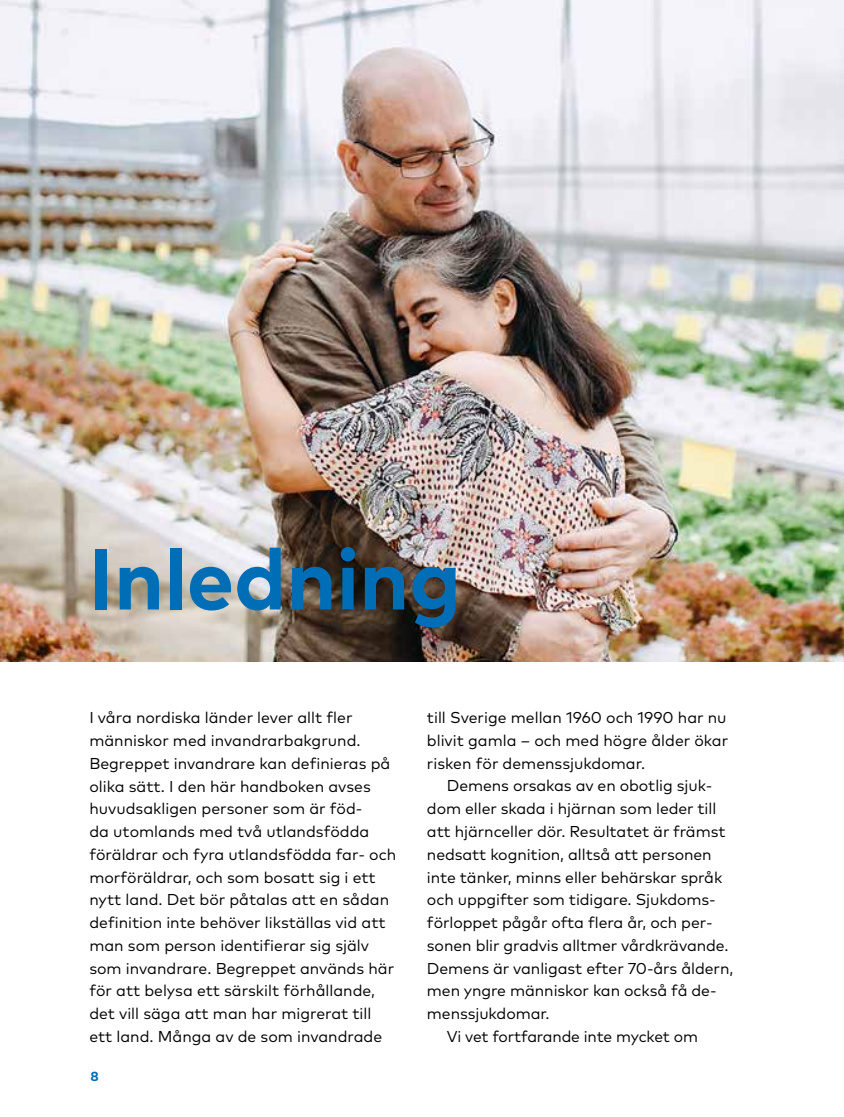
<style>
.page{position:relative;width:844px;height:1117px;background:#fff}
.page>*{position:absolute;margin:0;border:0;box-sizing:border-box;transform-origin:0 0}
.t1{font:700 85.75px "Mark Pro";letter-spacing:-.005em;color:#006eb6}
.t2{font:15.75px/22.8px "Mark Pro";letter-spacing:-.005em;color:#000}
.t3{font:700 13.12px "Mark Pro";color:#006eb6}
</style>
<div class="page">
<img style="left:0;top:1px;width:843px;height:660px">
<h1 class="t1" style="left:89px;top:514px;width:374px">Inledning</h1>
<p class="t2" style="left:89px;top:705px;width:308px">I våra nordiska länder lever allt fler människor med invandrarbakgrund.<br>Begreppet invandrare kan definieras på olika sätt. I den här handboken avses huvudsakligen personer som är föd-<br>da utomlands med två utlandsfödda föräldrar och fyra utlandsfödda far- och morföräldrar, och som bosatt sig i ett nytt land. Det bör påtalas att en sådan definition inte behöver likställas vid att man som person identifierar sig själv som invandrare. Begreppet används här för att belysa ett särskilt förhållande, det vill säga att man har migrerat till ett land. Många av de som invandrade</p>
<p class="t2" style="left:427px;top:704px;width:303px;text-align:justify">till Sverige mellan 1960 och 1990 har nu blivit gamla – och med högre ålder ökar risken för demenssjukdomar.</p>
<p class="t2" style="left:446px;top:773px;width:267px">Demens orsakas av en obotlig sjuk-</p>
<p class="t2" style="left:427px;top:795px;width:291px">dom eller skada i hjärnan som leder till</p>
<p class="t2" style="left:427px;top:818px;width:300px">att hjärnceller dör. Resultatet är främst</p>
<p class="t2" style="left:427px;top:841px;width:286px">nedsatt kognition, alltså att personen</p>
<p class="t2" style="left:427px;top:864px;width:297px">inte tänker, minns eller behärskar språk</p>
<p class="t2" style="left:427px;top:886px;width:290px">och uppgifter som tidigare. Sjukdoms-</p>
<p class="t2" style="left:427px;top:909px;width:287px">förloppet pågår ofta flera år, och per-</p>
<p class="t2" style="left:427px;top:932px;width:303px">sonen blir gradvis alltmer vårdkrävande.</p>
<p class="t2" style="left:427px;top:955px;width:308px">Demens är vanligast efter 70-års åldern,</p>
<p class="t2" style="left:427px;top:977px;width:291px">men yngre människor kan också få de-</p>
<p class="t2" style="left:427px;top:1000px;width:124px">menssjukdomar.</p>
<p class="t2" style="left:446px;top:1023px;width:252px">Vi vet fortfarande inte mycket om</p>
<p class="t3" style="left:90px;top:1066px;width:10px">8</p>
</div>
